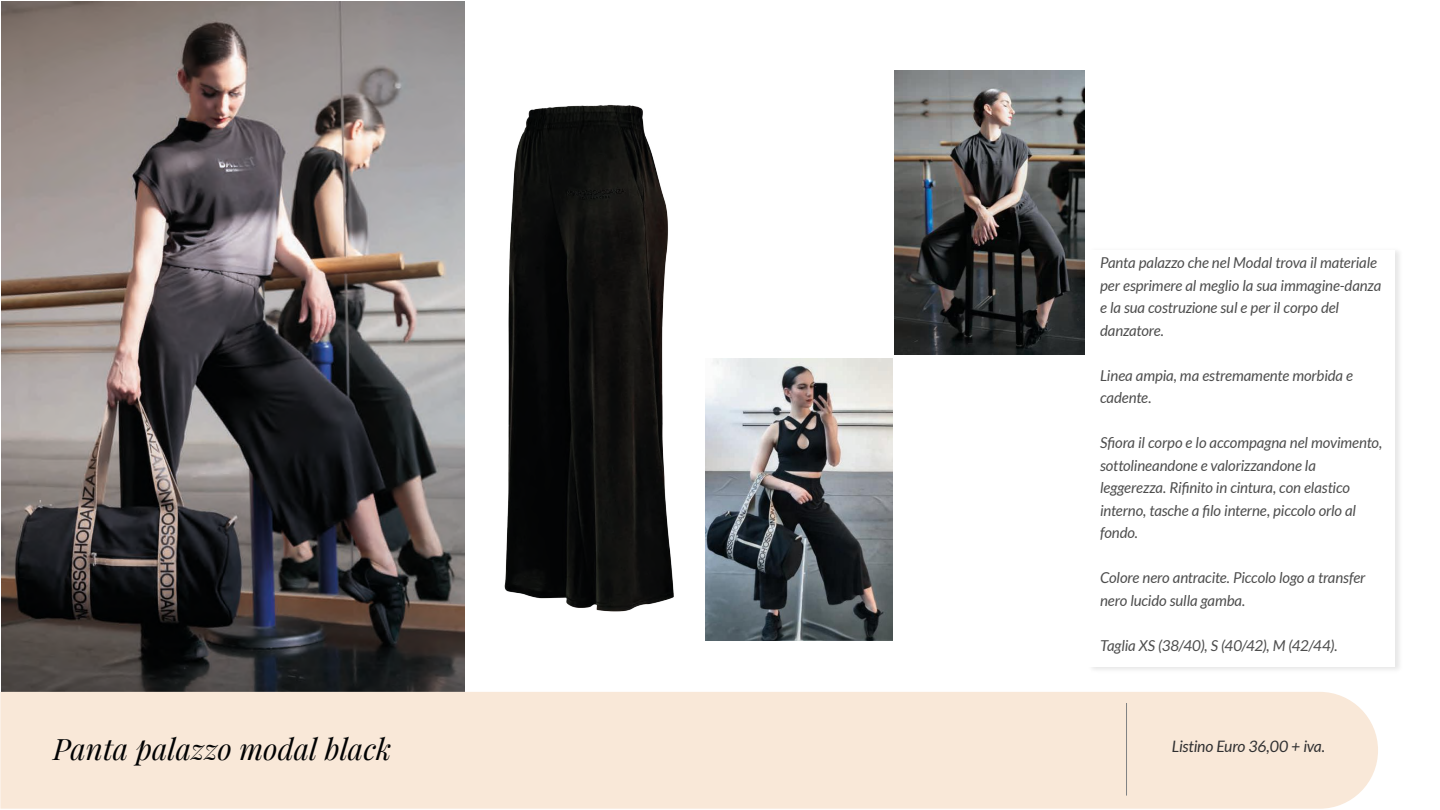
<style>
.page{position:relative;width:1440px;height:810px;background:#fff}
.page>*{position:absolute;margin:0;border:0;box-sizing:border-box;transform-origin:0 0}
.t1{font:italic 29.55px "Playfair Display";color:#010203}
.t2{font:italic 15.75px "Lato";letter-spacing:-.015em;color:#303031}
.t3{font:italic 15px/22.5px "Lato";letter-spacing:-.01em;color:#4d4d4d}
</style>
<div class="page">
<img style="left:2px;top:2px;width:463px;height:690px">
<div style="left:0;top:692px;width:1378px;height:117px;background:#f9e8d8"></div>
<hr style="left:1126px;top:703px;width:1px;height:93px;background:#818283">
<img style="left:504px;top:104px;width:170px;height:508px">
<img style="left:895px;top:70px;width:189px;height:284px">
<img style="left:705px;top:358px;width:187px;height:282px">
<p class="t3" style="left:1100px;top:252px;width:283px">Panta palazzo che nel Modal trova il materiale per esprimere al meglio la sua immagine-danza e la sua costruzione sul e per il corpo del danzatore.</p>
<p class="t3" style="left:1100px;top:365px;width:255px">Linea ampia, ma estremamente morbida e cadente.</p>
<p class="t3" style="left:1100px;top:432px;width:284px">Sfiora il corpo e lo accompagna nel movimento, sottolineandone e valorizzandone la leggerezza. Rifinito in cintura, con elastico interno, tasche a filo interne, piccolo orlo al fondo.</p>
<p class="t3" style="left:1100px;top:567px;width:267px">Colore nero antracite. Piccolo logo a transfer nero lucido sulla gamba.</p>
<p class="t3" style="left:1100px;top:635px;width:239px">Taglia XS (38/40), S (40/42), M (42/44).</p>
<h1 class="t1" style="left:53px;top:726px;width:340px">Panta palazzo modal black</h1>
<p class="t2" style="left:1172px;top:738px;width:155px">Listino Euro 36,00 + iva.</p>
</div>
